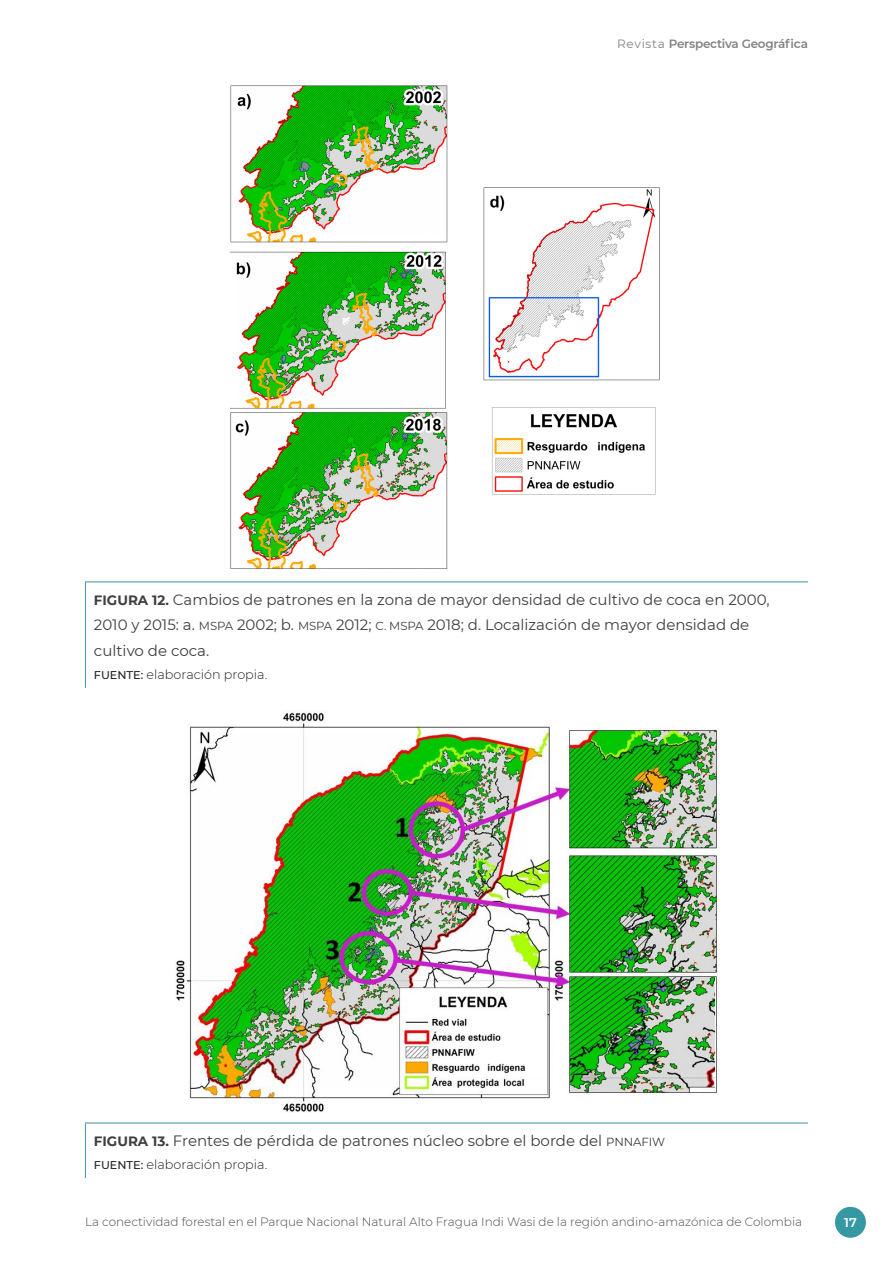
<style>
.page{position:relative;width:893px;height:1263px;background:#fff}
.page>*{position:absolute;margin:0;border:0;box-sizing:border-box;transform-origin:0 0}
.t1{font:15px/25.5px "Montserrat";color:#3e3e3f}
.t2{font:300 12.75px "Montserrat";color:#231f20}
.t3{font:600 12.75px "Montserrat";color:#fff}
.t4{font:300 12px "Montserrat";color:#4b4c4d}
.t5{font:600 12px "Montserrat";letter-spacing:-.02em;color:#808285}
.s1{font-weight:400}
.s2{font-weight:700;font-size:13.5px}
.s3{font-size:11.7px}
.s4{font-weight:500;font-size:11.25px}
</style>
<div class="page">
<div style="left:835px;top:1207px;width:31px;height:31px;background:#3698a3;border-radius:50%"></div>
<hr style="left:85px;top:581px;width:723px;height:1px;background:#3698a3">
<hr style="left:85px;top:582px;width:1px;height:106px;background:#3698a3">
<hr style="left:85px;top:1123px;width:723px;height:1px;background:#3698a3">
<hr style="left:85px;top:1123px;width:1px;height:55px;background:#3698a3">
<img style="left:230px;top:85px;width:430px;height:484px">
<img style="left:176px;top:712px;width:543px;height:400px">
<p class="t5" style="left:617px;top:36px;width:192px"><span class="s1">Revista</span> Perspectiva Geográfica</p>
<p class="t1" style="left:94px;top:586px;width:677px"><span class="s2">FIGURA 12.</span> Cambios de patrones en la zona de mayor densidad de cultivo de coca en 2000,<br>2010 y 2015: a. <span class="s3">MSPA</span> 2002; b. <span class="s3">MSPA</span> 2012; <span class="s3">C. MSPA</span> 2018; d. Localización de mayor densidad de cultivo de coca.</p>
<p class="t2" style="left:94px;top:666px;width:175px"><span class="s4">FUENTE:</span> elaboración propia.</p>
<p class="t1" style="left:94px;top:1127px;width:573px"><span class="s2">FIGURA 13.</span> Frentes de pérdida de patrones núcleo sobre el borde del <span class="s3">PNNAFIW</span></p>
<p class="t2" style="left:94px;top:1156px;width:175px"><span class="s4">FUENTE:</span> elaboración propia.</p>
<p class="t4" style="left:85px;top:1214px;width:719px">La conectividad forestal en el Parque Nacional Natural Alto Fragua Indi Wasi de la región andino-amazónica de Colombia</p>
<p class="t3" style="left:844px;top:1213px;width:14px">17</p>
</div>
